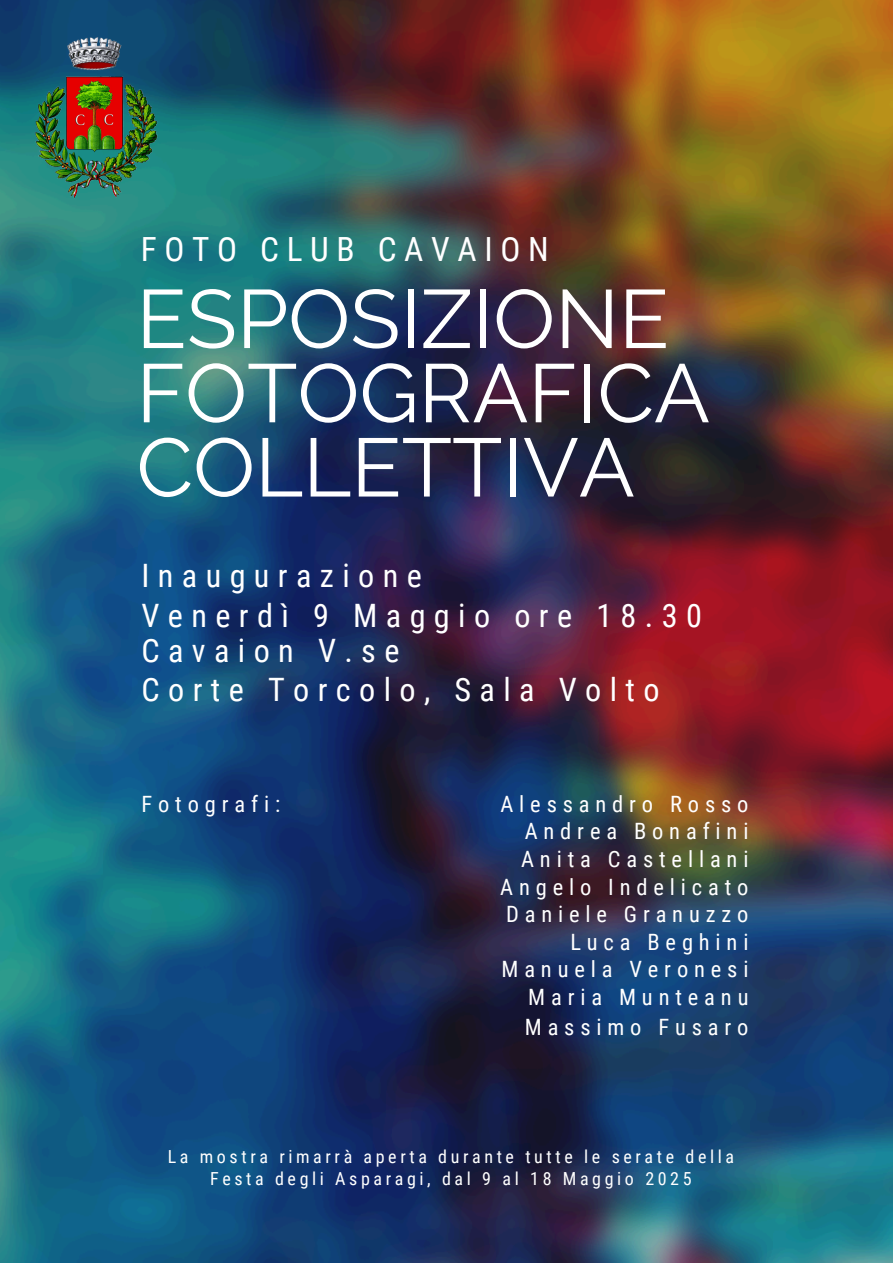
<style>
.page{position:relative;width:893px;height:1263px;background:#fff}
.page>*{position:absolute;margin:0;border:0;box-sizing:border-box;transform-origin:0 0}
.t1{font:82.5px/74.2px "Raleway";color:#fff}
.t2{font:33.3px "Roboto Condensed";letter-spacing:.23em;color:#fff}
.t3{font:32.25px/39.8px "Roboto Condensed";letter-spacing:.26em;color:#fff}
.t4{font:22.5px/27.5px "Roboto Condensed";letter-spacing:.26em;color:#fff;text-align:right}
.t5{font:18px/21.9px "Roboto Condensed";letter-spacing:.2em;color:#fff;text-align:center}
</style>
<div class="page">
<img style="left:0;top:0;width:892px;height:1262px">
<img style="left:32px;top:33px;width:127px;height:171px">
<h1 class="t2" style="left:141px;top:231px;width:409px">FOTO CLUB CAVAION</h1>
<h2 class="t1" style="left:136px;top:282px;width:575px">ESPOSIZIONE<br>FOTOGRAFICA<br>COLLETTIVA</h2>
<h3 class="t3" style="left:141px;top:556px;width:562px">Inaugurazione<br>Venerdì 9 Maggio ore 18.30</h3>
<h3 class="t3" style="left:141px;top:631px;width:520px">Cavaion V.se<br>Corte Torcolo, Sala Volto</h3>
<h4 class="t4" style="left:141px;top:790px;width:140px">Fotografi:</h4>
<h4 class="t4" style="left:500px;top:790px;width:250px">Alessandro Rosso<br>Andrea Bonafini<br>Anita Castellani<br>Angelo Indelicato<br>Daniele Granuzzo<br>Luca Beghini<br>Manuela Veronesi<br>Maria Munteanu</h4>
<h4 class="t4" style="left:525px;top:1013px;width:225px">Massimo Fusaro</h4>
<p class="t5" style="left:168px;top:1146px;width:568px">La mostra rimarrà aperta durante tutte le serate della<br>Festa degli Asparagi, dal 9 al 18 Maggio 2025</p>
</div>
